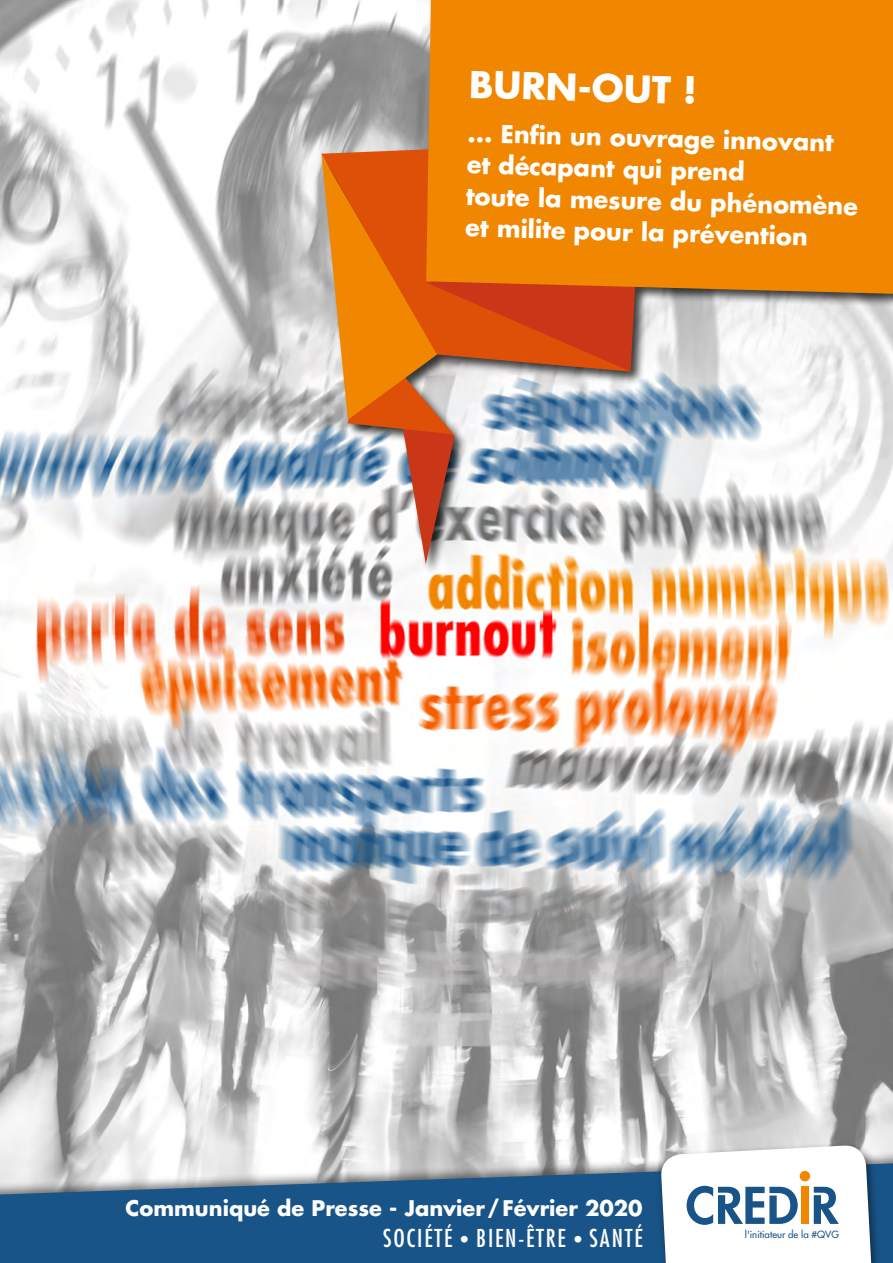
<style>
.page{position:relative;width:893px;height:1263px;background:#fff}
.page>*{position:absolute;margin:0;border:0;box-sizing:border-box;transform-origin:0 0}
.t1{font:700 36px "Futura Std";color:#fff}
.t2{font:700 24px/31.5px "Futura Std";color:#fff}
.t3{font:condensed 24px "Futura Std";letter-spacing:.075em;color:#fff}
.t4{font:700 21px "Futura Std";color:#fff}
.t5{font:500 9.75px "Futura Std";color:#195488}
.s1{font-size:18px}
</style>
<div class="page">
<img style="left:0;top:0;width:893px;height:1146px">
<div style="left:319px;top:0;width:574px;height:577px;background:#000;opacity:.75"></div>
<svg style="left:321px;top:155px;width:316px;height:409px"></svg>
<div style="left:426px;top:0;width:467px;height:294px;background:#f18700"></div>
<div style="left:0;top:1146px;width:893px;height:117px;background:#000;opacity:.5"></div>
<svg style="left:0;top:1163px;width:893px;height:100px;background:#3b6b94"></svg>
<div style="left:655px;top:1141px;width:227px;height:122px;background:#000;opacity:.51"></div>
<svg style="left:660px;top:1144px;width:212px;height:119px"></svg>
<div style="left:800px;top:1171px;width:10px;height:10px;background:#f18700;border-radius:50%"></div>
<h1 class="t1" style="left:469px;top:61px;width:229px;rotate:1deg">BURN-OUT !</h1>
<p class="t2" style="left:467px;top:118px;width:394px;rotate:1deg">... Enfi n un ouvrage innovant et décapant qui prend<br>toute la mesure du phénomène et milite pour la prévention</p>
<p class="t4" style="left:126px;top:1194px;width:518px">Communiqué de Presse - Janvier/Février 2020</p>
<p class="t3" style="left:383px;top:1224px;width:261px">SOCIÉTÉ <span class="s1">•</span> BIEN-ÊTRE <span class="s1">•</span> SANTÉ</p>
<p class="t5" style="left:745px;top:1228px;width:96px">l'initiateur de la #QVG</p>
</div>
